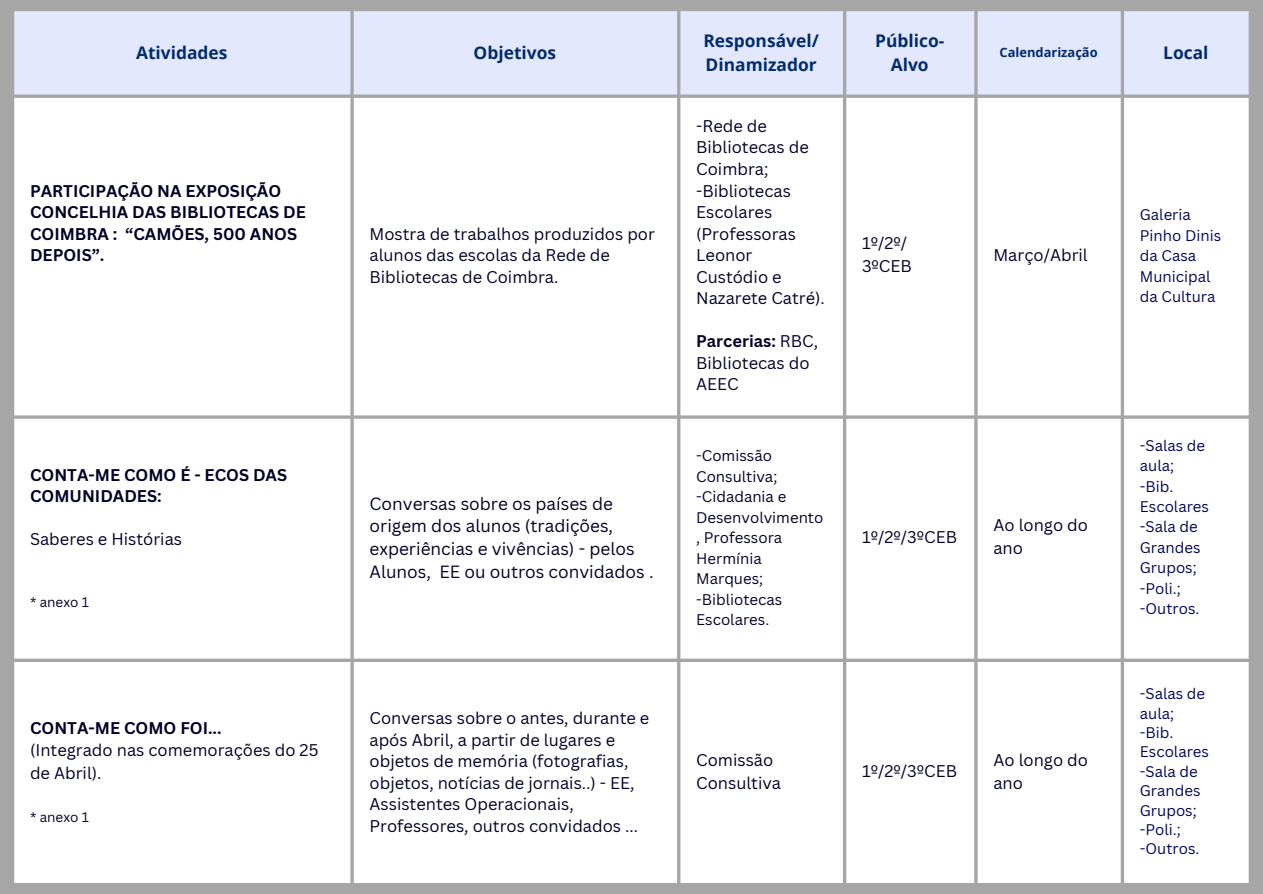
<style>
.page{position:relative;width:1263px;height:894px;background:#fff}
.page>*{position:absolute;margin:0;border:0;box-sizing:border-box;transform-origin:0 0}
.t1{font:700 17.4px/23.7px "Open Sans";color:#032d68;text-align:center}
.t2{font:17.25px/22.6px "Canva Sans";color:#020227}
.t3{font:16.5px/21.5px "Canva Sans";color:#020227}
.t4{font:700 16.5px/21.5px "Canva Sans";color:#020227}
.t5{font:15px/20.4px "Canva Sans";color:#040554}
.t6{font:15px/20.4px "Canva Sans";color:#020227}
.t7{font:13.5px "Canva Sans";color:#020227}
.t8{font:700 12.9px "Open Sans";color:#032d68}
.s1{font-weight:400}
</style>
<div class="page">
<div style="left:0;top:0;width:1263px;height:893px;background:#a6a6a6"></div>
<div style="left:14px;top:11px;width:1235px;height:83px;background:#e3e8ff"></div>
<div style="left:14px;top:98px;width:1235px;height:784px;background:#fff"></div>
<p class="t1" style="left:136px;top:41px;width:93px">Atividades</p>
<p class="t1" style="left:474px;top:41px;width:84px">Objetivos</p>
<p class="t4" style="left:30px;top:179px;width:277px">PARTICIPAÇÃO NA EXPOSIÇÃO<br>CONCELHIA DAS BIBLIOTECAS DE<br>COIMBRA : “CAMÕES, 500 ANOS<br>DEPOIS”.</p>
<p class="t3" style="left:370px;top:222px;width:287px">Mostra de trabalhos produzidos por alunos das escolas da Rede de<br>Bibliotecas de Coimbra.</p>
<p class="t4" style="left:30px;top:463px;width:259px">CONTA-ME COMO É - ECOS DAS<br>COMUNIDADES:</p>
<p class="t3" style="left:30px;top:528px;width:154px">Saberes e Histórias</p>
<p class="t7" style="left:30px;top:592px;width:60px">* anexo 1</p>
<p class="t4" style="left:30px;top:716px;width:193px">CONTA-ME COMO FOI...</p>
<p class="t3" style="left:30px;top:738px;width:290px;line-height:22.6px">(Integrado nas comemorações do 25 de Abril).</p>
<p class="t7" style="left:30px;top:807px;width:60px">* anexo 1</p>
<p class="t2" style="left:370px;top:491px;width:285px">Conversas sobre os países de origem dos alunos (tradições, experiências e vivências) - pelos<br>Alunos, EE ou outros convidados .</p>
<p class="t3" style="left:370px;top:706px;width:281px">Conversas sobre o antes, durante e após Abril, a partir de lugares e objetos de memória (fotografias, objetos, notícias de jornais..) - EE, Assistentes Operacionais, Professores, outros convidados ...</p>
<p class="t1" style="left:703px;top:29px;width:117px">Responsável/</p>
<p class="t1" style="left:706px;top:52px;width:113px">Dinamizador</p>
<p class="t3" style="left:696px;top:115px;width:114px">-Rede de<br>Bibliotecas de<br>Coimbra;</p>
<p class="t3" style="left:696px;top:179px;width:130px">-Bibliotecas<br>Escolares (Professoras<br>Leonor<br>Custódio e<br>Nazarete Catré).</p>
<p class="t4" style="left:696px;top:330px;width:123px">Parcerias: <span class="s1">RBC,</span></p>
<p class="t3" style="left:696px;top:351px;width:115px">Bibliotecas do<br>AEEC</p>
<p class="t6" style="left:696px;top:445px;width:83px">-Comissão<br>Consultiva;</p>
<p class="t6" style="left:696px;top:486px;width:129px">-Cidadania e<br>Desenvolvimento , Professora<br>Hermínia<br>Marques;</p>
<p class="t6" style="left:696px;top:588px;width:88px">-Bibliotecas<br>Escolares.</p>
<p class="t1" style="left:875px;top:29px;width:71px">Público-<br>Alvo</p>
<p class="t8" style="left:999px;top:43px;width:100px">Calendarização</p>
<p class="t1" style="left:1163px;top:41px;width:47px">Local</p>
<p class="t3" style="left:862px;top:231px;width:51px;line-height:22.6px">1º/2º/<br>3ºCEB</p>
<p class="t3" style="left:993px;top:244px;width:96px">Março/Abril</p>
<p class="t5" style="left:1140px;top:204px;width:83px">Galeria<br>Pinho Dinis da Casa<br>Municipal da Cultura</p>
<p class="t3" style="left:862px;top:526px;width:96px">1º/2º/3ºCEB</p>
<p class="t3" style="left:993px;top:513px;width:96px;line-height:22.6px">Ao longo do ano</p>
<p class="t5" style="left:1140px;top:434px;width:67px">-Salas de aula;</p>
<p class="t5" style="left:1140px;top:475px;width:71px">-Bib.<br>Escolares</p>
<p class="t5" style="left:1140px;top:516px;width:62px">-Sala de<br>Grandes<br>Grupos;</p>
<p class="t5" style="left:1140px;top:577px;width:43px">-Poli.;</p>
<p class="t5" style="left:1140px;top:598px;width:61px">-Outros.</p>
<p class="t3" style="left:696px;top:748px;width:86px;line-height:22.6px">Comissão<br>Consultiva</p>
<p class="t3" style="left:862px;top:759px;width:96px">1º/2º/3ºCEB</p>
<p class="t3" style="left:993px;top:748px;width:96px;line-height:22.6px">Ao longo do ano</p>
<p class="t5" style="left:1140px;top:683px;width:67px;line-height:19.4px">-Salas de aula;</p>
<p class="t5" style="left:1140px;top:722px;width:71px;line-height:19.4px">-Bib.<br>Escolares</p>
<p class="t5" style="left:1140px;top:761px;width:62px;line-height:19.4px">-Sala de<br>Grandes<br>Grupos;</p>
<p class="t5" style="left:1140px;top:818px;width:43px">-Poli.;</p>
<p class="t5" style="left:1140px;top:838px;width:61px">-Outros.</p>
</div>
